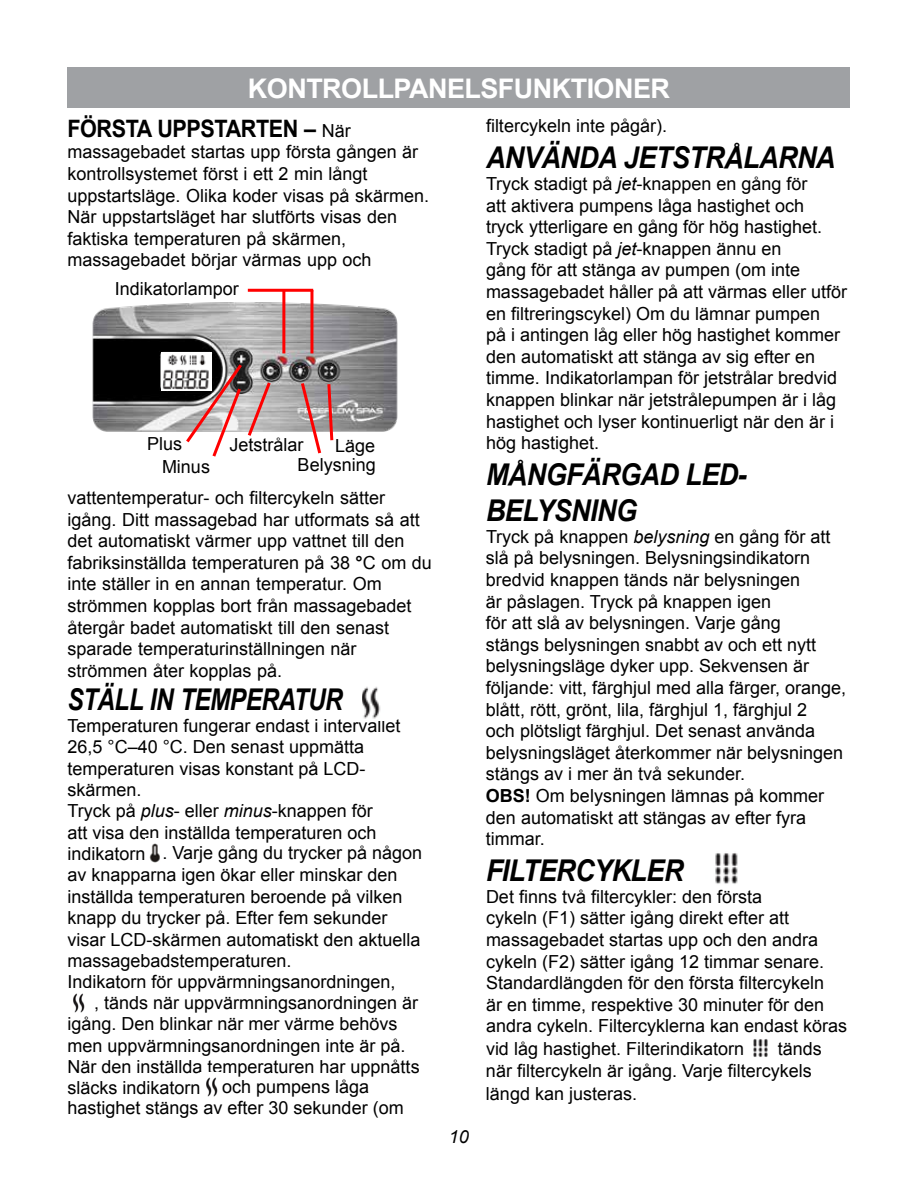
<style>
.page{position:relative;width:918px;height:1188px;background:#fff}
.page>*{position:absolute;margin:0;border:0;box-sizing:border-box;transform-origin:0 0}
.t1{font:italic 700 30px/36px "Arial";letter-spacing:-.02em;color:#000;scale:.9 1}
.t2{font:italic 700 30px "Arial";letter-spacing:-.02em;color:#000;scale:.81 1}
.t3{font:700 27px "Arial";letter-spacing:-.02em;color:#fff}
.t4{font:700 24px "Arial";letter-spacing:-.02em;color:#000;scale:.9 1}
.t5{font:18px/21.6px "Arial";color:#000}
.t6{font:italic 18px "Arial";color:#000}
.s1{font-style:italic}
.s2{font-weight:400;font-size:18px}
.s3{font-weight:700}
</style>
<div class="page">
<div style="left:68px;top:68px;width:782px;height:40px;background:#9fa1a4"></div>
<img style="left:149px;top:843px;width:11px;height:20px">
<img style="left:73px;top:993px;width:12px;height:20px">
<img style="left:206px;top:1077px;width:12px;height:20px">
<img style="left:753px;top:1039px;width:15px;height:18px">
<img style="left:92px;top:300px;width:306px;height:132px">
<img style="left:161px;top:352px;width:50px;height:39px">
<hr style="left:282px;top:290px;width:3px;height:63px;background:#f00">
<hr style="left:310px;top:290px;width:3px;height:63px;background:#f00">
<hr style="left:248px;top:289px;width:65px;height:3px;background:#f00">
<svg style="left:183px;top:361px;width:90px;height:96px"></svg>
<svg style="left:299px;top:380px;width:36px;height:74px"></svg>
<img style="left:363px;top:687px;width:18px;height:32px">
<img style="left:715px;top:853px;width:23px;height:31px">
<h2 class="t3" style="left:248px;top:70px;width:424px">KONTROLLPANELSFUNKTIONER</h2>
<h3 class="t4" style="left:68px;top:112px;width:316px">FÖRSTA UPPSTARTEN <span class="s1">–</span> <span class="s2">När</span></h3>
<p class="t5" style="left:67px;top:142px;width:363px">massagebadet startas upp första gången är kontrollsystemet först i ett 2 min långt uppstartsläge. Olika koder visas på skärmen.<br>När uppstartsläget har slutförts visas den faktiska temperaturen på skärmen, massagebadet börjar värmas upp och</p>
<p class="t5" style="left:486px;top:116px;width:183px">filtercykeln inte pågår).</p>
<h1 class="t1" style="left:486px;top:141px;width:390px">ANVÄNDA JETSTRÅLARNA</h1>
<p class="t5" style="left:486px;top:173px;width:363px">Tryck stadigt på <span class="s1">jet</span>-knappen en gång för<br>att aktivera pumpens låga hastighet och<br>tryck ytterligare en gång för hög hastighet.<br>Tryck stadigt på <span class="s1">jet</span>-knappen ännu en<br>gång för att stänga av pumpen (om inte massagebadet håller på att värmas eller utför en filtreringscykel) Om du lämnar pumpen<br>på i antingen låg eller hög hastighet kommer den automatiskt att stänga av sig efter en timme. Indikatorlampan för jetstrålar bredvid knappen blinkar när jetstrålepumpen är i låg hastighet och lyser kontinuerligt när den är i hög hastighet.</p>
<h1 class="t1" style="left:486px;top:458px;width:292px">MÅNGFÄRGAD LED-<br>BELYSNING</h1>
<p class="t5" style="left:486px;top:526px;width:362px">Tryck på knappen <span class="s1">belysning</span> en gång för att slå på belysningen. Belysningsindikatorn bredvid knappen tänds när belysningen<br>är påslagen. Tryck på knappen igen<br>för att slå av belysningen. Varje gång<br>stängs belysningen snabbt av och ett nytt belysningsläge dyker upp. Sekvensen är följande: vitt, färghjul med alla färger, orange, blått, rött, grönt, lila, färghjul 1, färghjul 2<br>och plötsligt färghjul. Det senast använda belysningsläget återkommer när belysningen stängs av i mer än två sekunder.<br><span class="s3">OBS!</span> Om belysningen lämnas på kommer den automatiskt att stängas av efter fyra timmar.</p>
<h1 class="t1" style="left:486px;top:854px;width:221px">FILTERCYKLER</h1>
<p class="t5" style="left:486px;top:886px;width:363px">Det finns två filtercykler: den första<br>cykeln (F1) sätter igång direkt efter att massagebadet startas upp och den andra cykeln (F2) sätter igång 12 timmar senare.<br>Standardlängden för den första filtercykeln<br>är en timme, respektive 30 minuter för den andra cykeln. Filtercyklerna kan endast köras vid låg hastighet. Filterindikatorn</p>
<p class="t5" style="left:115px;top:278px;width:126px">Indikatorlampor</p>
<p class="t5" style="left:147px;top:433px;width:37px">Plus</p>
<p class="t5" style="left:229px;top:434px;width:76px">Jetstrålar</p>
<p class="t5" style="left:335px;top:435px;width:42px">Läge</p>
<p class="t5" style="left:298px;top:454px;width:80px">Belysning</p>
<p class="t5" style="left:162px;top:456px;width:50px">Minus</p>
<p class="t5" style="left:67px;top:487px;width:366px">vattentemperatur- och filtercykeln sätter igång. Ditt massagebad har utformats så att det automatiskt värmer upp vattnet till den fabriksinställda temperaturen på 38 <span class="s3">°</span>C om du inte ställer in en annan temperatur. Om strömmen kopplas bort från massagebadet återgår badet automatiskt till den senast sparade temperaturinställningen när strömmen åter kopplas på.</p>
<h1 class="t2" style="left:68px;top:680px;width:341px">STÄLL IN TEMPERATUR</h1>
<p class="t5" style="left:68px;top:715px;width:356px">Temperaturen fungerar endast i intervallet 26,5 °C–40 °C. Den senast uppmätta temperaturen visas konstant på LCD&shy;skärmen.<br>Tryck på <span class="s1">plus</span>- eller <span class="s1">minus</span>-knappen för<br>att visa den inställda temperaturen och indikatorn . Varje gång du trycker på någon av knapparna igen ökar eller minskar den inställda temperaturen beroende på vilken knapp du trycker på. Efter fem sekunder visar LCD-skärmen automatiskt den aktuella massagebadstemperaturen.<br>Indikatorn för uppvärmningsanordningen,</p>
<p class="t5" style="left:68px;top:993px;width:354px;line-height:21px;text-indent:27px">, tänds när uppvärmningsanordningen är igång. Den blinkar när mer värme behövs men uppvärmningsanordningen inte är på.<br>När den inställda temperaturen har uppnåtts släcks indikatorn och pumpens låga hastighet stängs av efter 30 sekunder (om</p>
<p class="t5" style="left:486px;top:1038px;width:337px;line-height:22.5px;text-indent:292px">tänds när filtercykeln är igång. Varje filtercykels längd kan justeras.</p>
<p class="t6" style="left:449px;top:1125px;width:22px">10</p>
</div>
